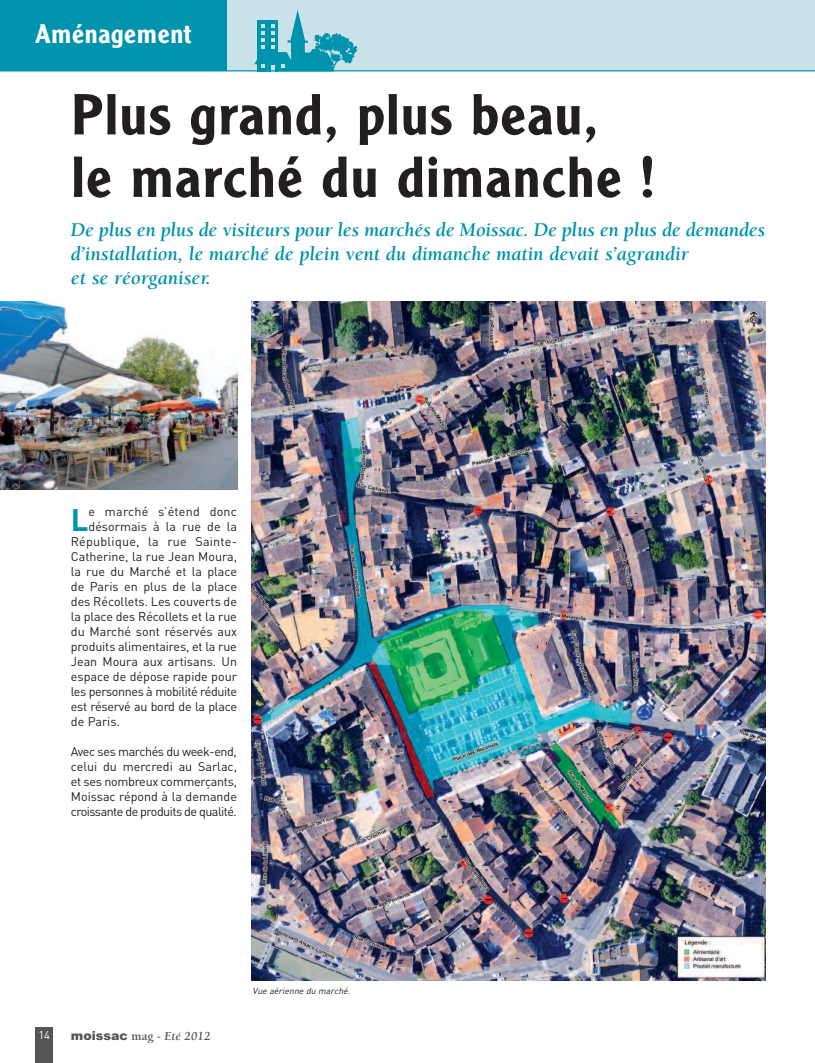
<style>
.page{position:relative;width:815px;height:1063px;background:#fff}
.page>*{position:absolute;margin:0;border:0;box-sizing:border-box;transform-origin:0 0}
.t1{font:500 56.25px/62.5px "AT Clearface Gothic";color:#231f20}
.t2{font:700 30.75px "DIN";color:#0093ad}
.t3{font:500 26.25px "AT Clearface Gothic";color:#fff}
.t4{font:italic 700 20px/24px "Berkeley";color:#0093ad}
.t5{font:12.5px/15px "DIN";color:#231f20;text-align:justify}
.t6{font:12.5px "DIN";letter-spacing:.02em;color:#231f20}
.t7{font:12.5px "DIN";letter-spacing:-.03em;color:#231f20}
.t8{font:12.5px "DIN";letter-spacing:-.02em;color:#231f20}
.t9{font:900 12.5px "Arial";color:#545557}
.t10{font:11.25px "DIN";color:#fff}
.t11{font:italic 8.75px "DIN";color:#231f20}
.s1{font-family:"Berkeley";font-weight:700}
.s2{font-family:"Berkeley";font-weight:700;font-style:italic}
</style>
<div class="page">
<div style="left:35px;top:1028px;width:18px;height:35px;background:#545557"></div>
<img style="left:252px;top:302px;width:513px;height:679px">
<img style="left:0;top:301px;width:238px;height:189px">
<div style="left:0;top:0;width:815px;height:71px;background:#c9e1e9"></div>
<div style="left:0;top:0;width:227px;height:71px;background:#0093ad"></div>
<svg style="left:254px;top:10px;width:103px;height:60px"></svg>
<hr style="left:0;top:70px;width:815px;height:1px;background:#0093ad">
<h3 class="t3" style="left:35px;top:24px;width:158px">Aménagement</h3>
<h1 class="t1" style="left:71px;top:88px;width:586px">Plus grand, plus beau,<br>le marché du dimanche !</h1>
<h3 class="t4" style="left:71px;top:219px;width:696px">De plus en plus de visiteurs pour les marchés de Moissac. De plus en plus de demandes d’installation, le marché de plein vent du dimanche matin devait s’agrandir<br>et se réorganiser.</h3>
<h2 class="t2" style="left:71px;top:502px;width:19px">L</h2>
<p class="t6" style="left:89px;top:504px;width:150px">e marché s’étend donc</p>
<p class="t5" style="left:89px;top:519px;width:150px">désormais à la rue de la</p>
<p class="t6" style="left:71px;top:534px;width:168px">République, la rue Sainte-</p>
<p class="t5" style="left:71px;top:549px;width:168px">Catherine, la rue Jean Moura,</p>
<p class="t5" style="left:71px;top:564px;width:168px">la rue du Marché et la place</p>
<p class="t5" style="left:71px;top:579px;width:168px">de Paris en plus de la place</p>
<p class="t5" style="left:71px;top:594px;width:168px">des Récollets. Les couverts de</p>
<p class="t5" style="left:71px;top:609px;width:167px">la place des Récollets et la rue</p>
<p class="t5" style="left:71px;top:624px;width:168px">du Marché sont réservés aux</p>
<p class="t5" style="left:71px;top:639px;width:167px">produits alimentaires, et la rue</p>
<p class="t5" style="left:71px;top:654px;width:168px">Jean Moura aux artisans. Un</p>
<p class="t5" style="left:71px;top:669px;width:168px">espace de dépose rapide pour</p>
<p class="t7" style="left:71px;top:684px;width:168px">les personnes à mobilité réduite</p>
<p class="t8" style="left:71px;top:699px;width:168px">est réservé au bord de la place</p>
<p class="t5" style="left:71px;top:714px;width:51px">de Paris.</p>
<p class="t5" style="left:71px;top:744px;width:168px">Avec ses marchés du week-end, celui du mercredi au Sarlac, et ses nombreux commerçants, Moissac répond à la demande croissante de produits de qualité.</p>
<p class="t10" style="left:38px;top:1028px;width:13px">14</p>
<p class="t9" style="left:71px;top:1028px;width:141px">moissac <span class="s1">mag -</span> <span class="s2">Eté 2012</span></p>
<p class="t11" style="left:253px;top:986px;width:101px">Vue aérienne du marché.</p>
</div>
